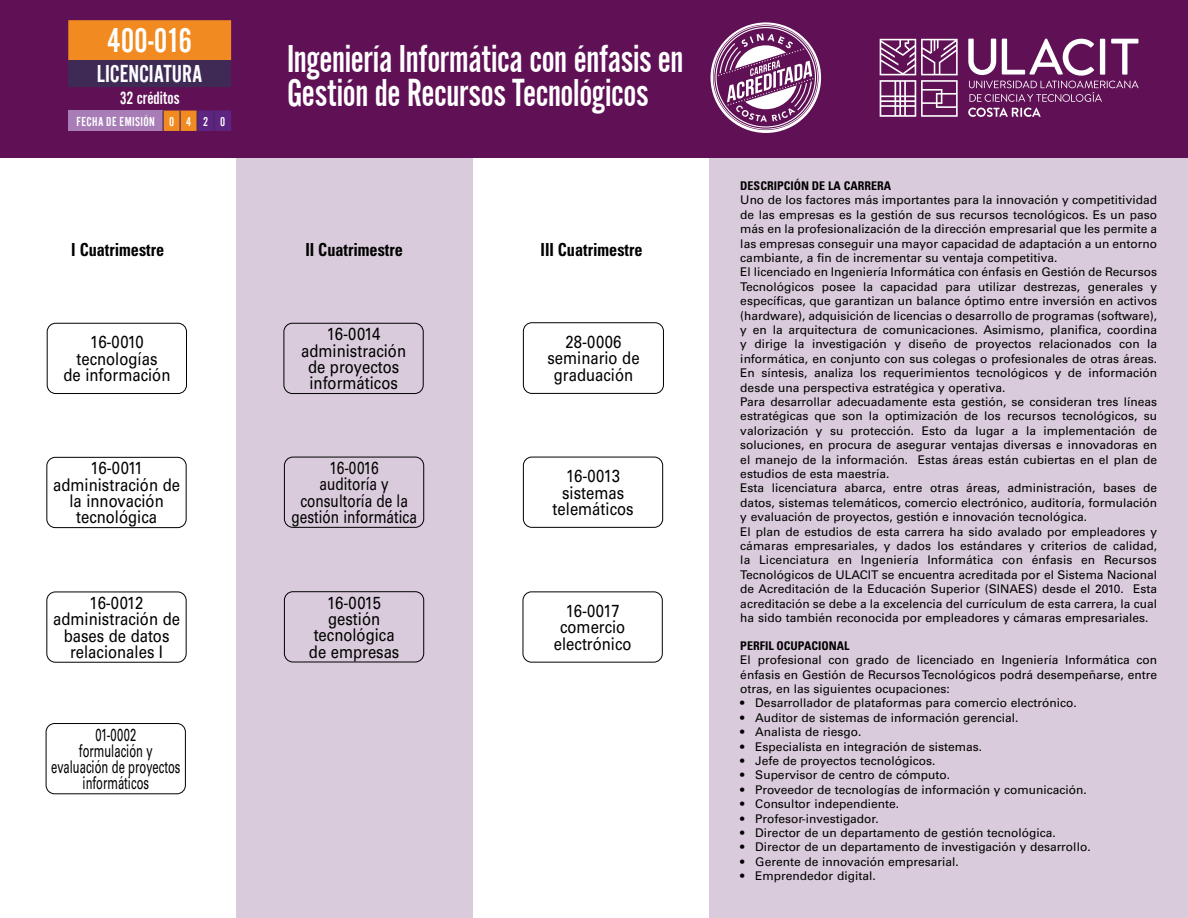
<style>
.page{position:relative;width:1188px;height:918px;background:#fff}
.page>*{position:absolute;margin:0;border:0;box-sizing:border-box;transform-origin:0 0}
.t1{font:40.5px/34.5px "Alternate Got No 2 D";letter-spacing:-.01em;color:#fff;scale:.95 1}
.t2{font:36px "Alternate Got No 2 D";letter-spacing:-.015em;color:#fff}
.t3{font:25.5px "Alternate Got No 2 D";letter-spacing:-.005em;color:#fff}
.t4{font:18.6px "Alternate Got No 2 D";color:#fff}
.t5{font:700 condensed 18px "Univers";color:#000;scale:.9 1}
.t6{font:17.55px/16.4px "Univers LT Std";color:#000;text-align:center;scale:.85 1}
.t7{font:17.55px/16.4px "Univers LT Std";color:#000;text-align:center;scale:.64 1}
.t8{font:17.55px/16.4px "Univers LT Std";color:#000;text-align:center;scale:.78 1}
.t9{font:13.5px "Alternate Got No 2 D";letter-spacing:.03em;color:#fff}
.t10{font:12px/14.4px "Univers LT Std";color:#000}
.t11{font:700 condensed 12px "Univers";color:#000}
</style>
<div class="page">
<div style="left:236px;top:156px;width:237px;height:762px;background:#d9cbdb"></div>
<div style="left:710px;top:156px;width:478px;height:762px;background:#d9cbdb"></div>
<div style="left:47px;top:323px;width:140px;height:71px;border:1px solid #000;border-radius:9px"></div>
<div style="left:284px;top:323px;width:140px;height:71px;border:1px solid #000;border-radius:9px"></div>
<div style="left:284px;top:457px;width:140px;height:71px;border:1px solid #000;border-radius:9px"></div>
<div style="left:46px;top:457px;width:141px;height:71px;border:1px solid #000;border-radius:9px"></div>
<div style="left:284px;top:591px;width:140px;height:71px;border:1px solid #000;border-radius:9px"></div>
<div style="left:46px;top:592px;width:141px;height:71px;border:1px solid #000;border-radius:9px"></div>
<div style="left:523px;top:457px;width:140px;height:71px;border:1px solid #000;border-radius:9px"></div>
<div style="left:46px;top:723px;width:140px;height:71px;border:1px solid #000;border-radius:9px"></div>
<div style="left:523px;top:591px;width:140px;height:72px;border:1px solid #000;border-radius:9px"></div>
<div style="left:523px;top:322px;width:141px;height:72px;border:1px solid #000;border-radius:9px"></div>
<div style="left:0;top:0;width:1188px;height:157px;background:#601156"></div>
<svg style="left:711px;top:22px;width:110px;height:111px"></svg>
<svg style="left:968px;top:108px;width:73px;height:9px"></svg>
<svg style="left:880px;top:39px;width:78px;height:78px"></svg>
<svg style="left:968px;top:39px;width:171px;height:63px"></svg>
<svg style="left:68px;top:20px;width:163px;height:111px"></svg>
<h2 class="t2" style="left:107px;top:22px;width:87px">400-016</h2>
<h3 class="t3" style="left:97px;top:61px;width:107px">LICENCIATURA</h3>
<h3 class="t4" style="left:120px;top:89px;width:61px">32 créditos</h3>
<p class="t9" style="left:76px;top:114px;width:150px">FECHA DE EMISIÓN 0 4 2 0</p>
<h1 class="t1" style="left:287px;top:41px;width:419px">Ingeniería Informática con énfasis en<br>Gestión de Recursos Tecnológicos</h1>
<h3 class="t5" style="left:71px;top:239px;width:105px">I Cuatrimestre</h3>
<h3 class="t5" style="left:305px;top:239px;width:110px">II Cuatrimestre</h3>
<h3 class="t5" style="left:541px;top:239px;width:115px">III Cuatrimestre</h3>
<h3 class="t6" style="left:63px;top:334px;width:127px">16-0010 tecnologías<br>de información</h3>
<h3 class="t6" style="left:301px;top:326px;width:125px">16-0014 administración de proyectos informáticos</h3>
<h3 class="t6" style="left:53px;top:460px;width:151px">16-0011 administración de la innovación tecnológica</h3>
<h3 class="t6" style="left:53px;top:595px;width:151px">16-0012 administración de bases de datos relacionales I</h3>
<h3 class="t7" style="left:51px;top:726px;width:204px">01-0002<br>formulación y evaluación de proyectos informáticos</h3>
<h3 class="t8" style="left:291px;top:460px;width:162px">16-0016<br>auditoría y consultoría de la gestión informática</h3>
<h3 class="t6" style="left:309px;top:594px;width:108px">16-0015 gestión tecnológica de empresas</h3>
<h3 class="t6" style="left:547px;top:334px;width:110px">28-0006 seminario de graduación</h3>
<h3 class="t6" style="left:553px;top:468px;width:97px">16-0013 sistemas telemáticos</h3>
<h3 class="t6" style="left:554px;top:603px;width:93px">16-0017 comercio electrónico</h3>
<p class="t11" style="left:740px;top:178px;width:152px">DESCRIPCIÓN DE LA CARRERA</p>
<p class="t10" style="left:740px;top:193px;width:418px">Uno de los factores más importantes para la innovación y competitividad de las empresas es la gestión de sus recursos tecnológicos. Es un paso más en la profesionalización de la dirección empresarial que les permite a las empresas conseguir una mayor capacidad de adaptación a un entorno cambiante, a fin de incrementar su ventaja competitiva.<br>El licenciado en Ingeniería Informática con énfasis en Gestión de Recursos Tecnológicos posee la capacidad para utilizar destrezas, generales y específicas, que garantizan un balance óptimo entre inversión en activos (hardware), adquisición de licencias o desarrollo de programas (software), y en la arquitectura de comunicaciones. Asimismo, planifica, coordina y dirige la investigación y diseño de proyectos relacionados con la informática, en conjunto con sus colegas o profesionales de otras áreas.<br>En síntesis, analiza los requerimientos tecnológicos y de información desde una perspectiva estratégica y operativa.<br>Para desarrollar adecuadamente esta gestión, se consideran tres líneas estratégicas que son la optimización de los recursos tecnológicos, su valorización y su protección. Esto da lugar a la implementación de soluciones, en procura de asegurar ventajas diversas e innovadoras en el manejo de la información. Estas áreas están cubiertas en el plan de estudios de esta maestría.<br>Esta licenciatura abarca, entre otras áreas, administración, bases de datos, sistemas telemáticos, comercio electrónico, auditoría, formulación y evaluación de proyectos, gestión e innovación tecnológica.<br>El plan de estudios de esta carrera ha sido avalado por empleadores y cámaras empresariales, y dados los estándares y criterios de calidad, la Licenciatura en Ingeniería Informática con énfasis en Recursos Tecnológicos de ULACIT se encuentra acreditada por el Sistema Nacional de Acreditación de la Educación Superior (SINAES) desde el 2010. Esta acreditación se debe a la excelencia del currículum de esta carrera, la cual ha sido también reconocida por empleadores y cámaras empresariales.</p>
<p class="t11" style="left:740px;top:638px;width:111px">PERFIL OCUPACIONAL</p>
<p class="t10" style="left:740px;top:653px;width:418px;text-align:justify">El profesional con grado de licenciado en Ingeniería Informática con énfasis en Gestión de Recursos Tecnológicos podrá desempeñarse, entre otras, en las siguientes ocupaciones:</p>
<p class="t10" style="left:740px;top:696px;width:338px">• Desarrollador de plataformas para comercio electrónico.</p>
<p class="t10" style="left:740px;top:710px;width:280px">• Auditor de sistemas de información gerencial.</p>
<p class="t10" style="left:740px;top:725px;width:123px">• Analista de riesgo.</p>
<p class="t10" style="left:740px;top:739px;width:243px">• Especialista en integración de sistemas.</p>
<p class="t10" style="left:740px;top:754px;width:197px">• Jefe de proyectos tecnológicos.</p>
<p class="t10" style="left:740px;top:768px;width:211px">• Supervisor de centro de cómputo.</p>
<p class="t10" style="left:740px;top:782px;width:348px">• Proveedor de tecnologías de información y comunicación.</p>
<p class="t10" style="left:740px;top:797px;width:160px">• Consultor independiente.</p>
<p class="t10" style="left:740px;top:811px;width:140px">• Profesor-investigador.</p>
<p class="t10" style="left:740px;top:826px;width:317px">• Director de un departamento de gestión tecnológica.</p>
<p class="t10" style="left:740px;top:840px;width:352px">• Director de un departamento de investigación y desarrollo.</p>
<p class="t10" style="left:740px;top:854px;width:220px">• Gerente de innovación empresarial.</p>
<p class="t10" style="left:740px;top:869px;width:137px">• Emprendedor digital.</p>
</div>
